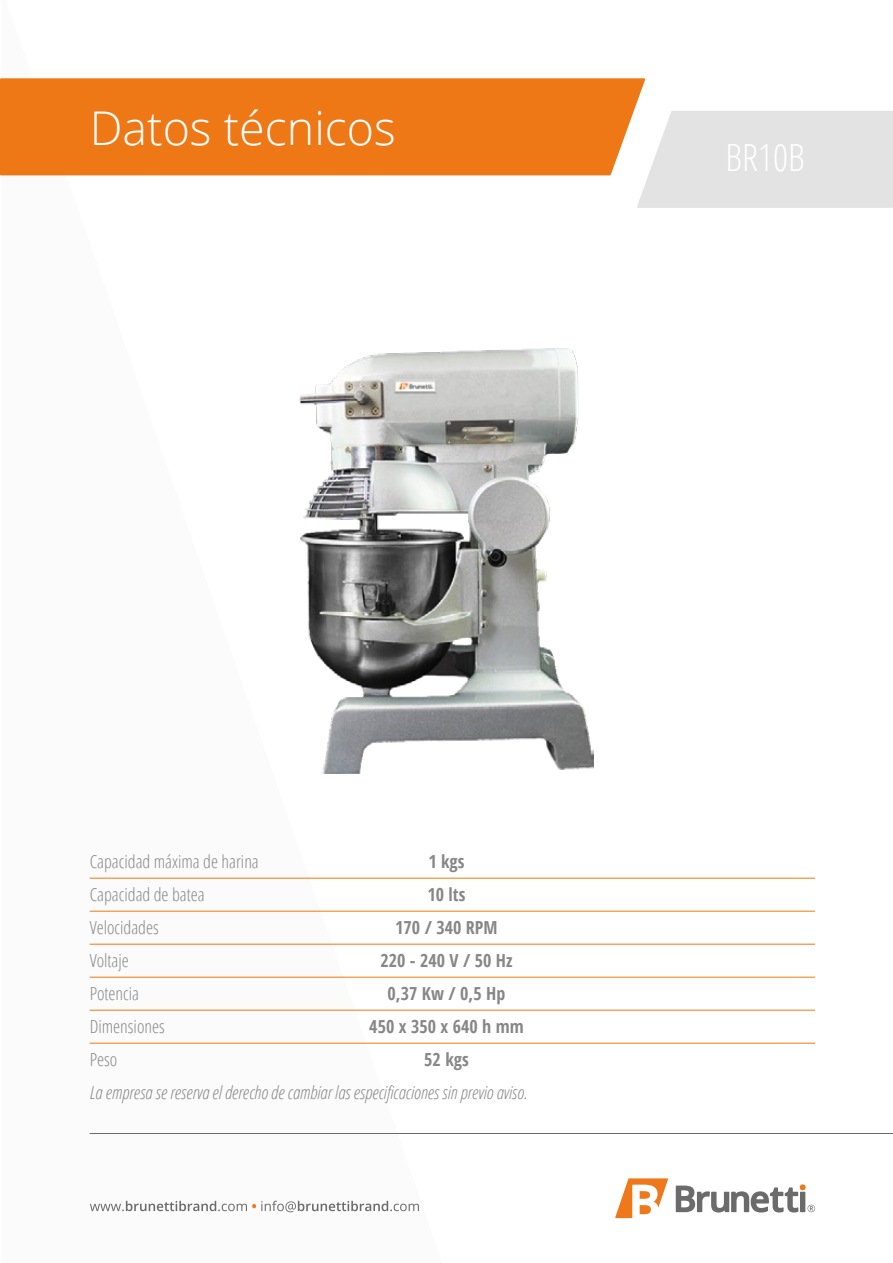
<style>
.page{position:relative;width:893px;height:1263px;background:#fff}
.page>*{position:absolute;margin:0;border:0;box-sizing:border-box;transform-origin:0 0}
.t1{font:300 46.5px "Open Sans";color:#fff}
.t2{font:300 condensed 37.5px "Open Sans";color:#fff}
.t3{font:300 condensed 18px/33px "Open Sans";color:#878787}
.t4{font:italic 300 condensed 18px "Open Sans";color:#878787}
.t5{font:700 condensed 18px/33px "Open Sans";color:#878787;text-align:center}
</style>
<div class="page">
<svg style="left:1px;top:175px;width:441px;height:1038px"></svg>
<div style="left:0;top:78px;width:645px;height:97px;background:#ee7716"></div>
<div style="left:637px;top:111px;width:256px;height:97px;background:#e3e3e3"></div>
<hr style="left:90px;top:977px;width:725px;height:1px;background:#ef7812">
<hr style="left:90px;top:1010px;width:725px;height:1px;background:#ef7812">
<hr style="left:90px;top:1043px;width:725px;height:1px;background:#ef7812">
<hr style="left:90px;top:944px;width:725px;height:1px;background:#ef7812">
<hr style="left:90px;top:911px;width:725px;height:1px;background:#ef7812">
<hr style="left:90px;top:878px;width:725px;height:1px;background:#ef7812">
<img style="left:300px;top:348px;width:293px;height:426px">
<hr style="left:90px;top:1133px;width:803px;height:1px;background:#6b6b6b">
<svg style="left:90px;top:1201px;width:329px;height:11px"></svg>
<svg style="left:615px;top:1178px;width:53px;height:40px"></svg>
<svg style="left:676px;top:1184px;width:139px;height:28px"></svg>
<h1 class="t1" style="left:90px;top:96px;width:308px">Datos técnicos</h1>
<h2 class="t2" style="left:726px;top:132px;width:81px">BR10B</h2>
<p class="t3" style="left:90px;top:844px;width:171px">Capacidad máxima de harina<br>Capacidad de batea<br>Velocidades<br>Voltaje<br>Potencia<br>Dimensiones<br>Peso</p>
<p class="t4" style="left:90px;top:1080px;width:439px">La empresa se reserva el derecho de cambiar las especificaciones sin previo aviso.</p>
<p class="t5" style="left:369px;top:844px;width:156px">1 kgs<br>10 lts<br>170 / 340 RPM<br>220 - 240 V / 50 Hz<br>0,37 Kw / 0,5 Hp<br>450 x 350 x 640 h mm<br>52 kgs</p>
</div>
